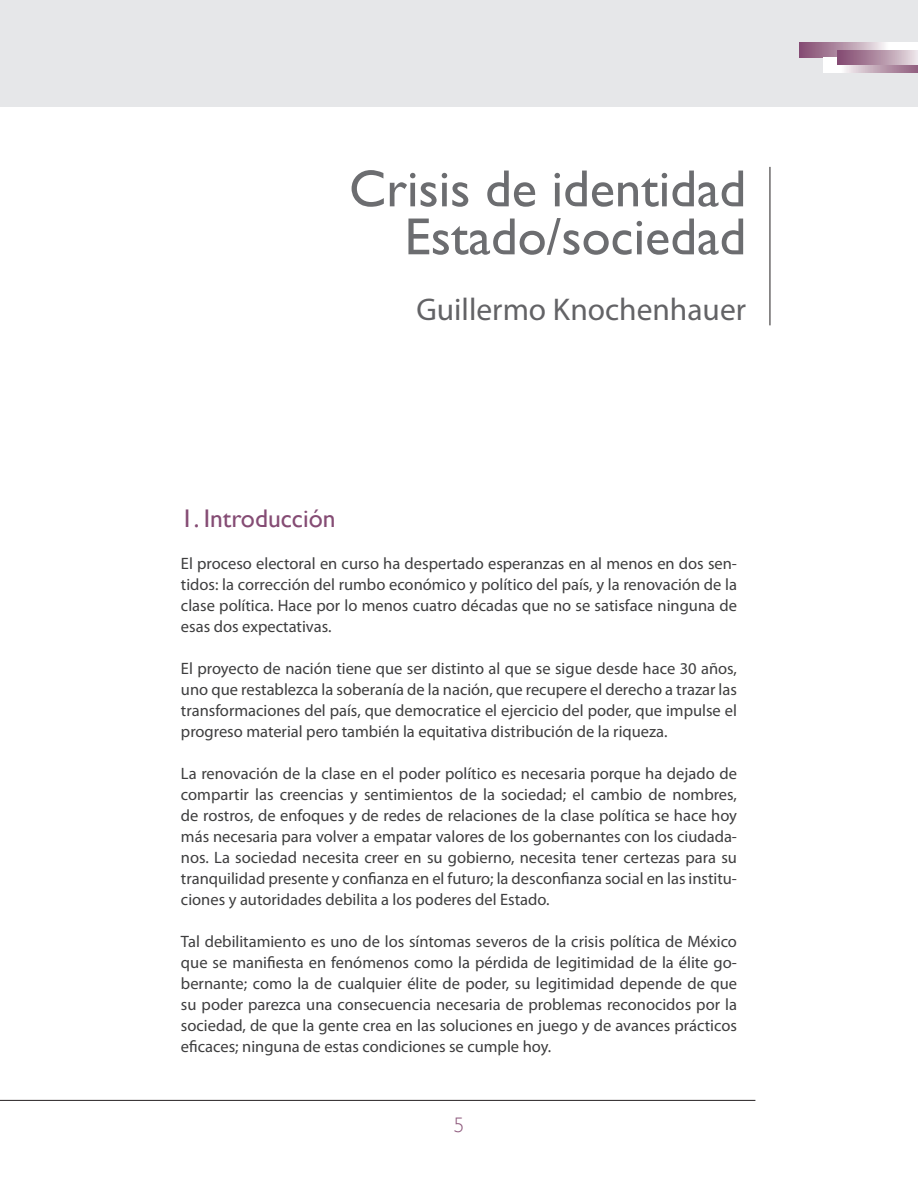
<style>
.page{position:relative;width:918px;height:1188px;background:#fff}
.page>*{position:absolute;margin:0;border:0;box-sizing:border-box;transform-origin:0 0}
.Nota_al_pie{font:52.5px "Gill Sans";color:#6c6d70}
.Nota_al_pie-2{font:31.5px "Myriad Pro";color:#636366}
.Titulo{font:25.5px "Gill Sans";color:#854c74}
.t1{font:300 21px "Gill Sans";color:#8e5a7d}
.Cuerpo{font:16.5px/21px "Myriad Pro";color:#3e3e3f;text-align:justify}
</style>
<div class="page">
<div style="left:0;top:0;width:918px;height:107px;background:#e6e7e9"></div>
<svg style="left:799px;top:43px;width:119px;height:14px"></svg>
<svg style="left:823px;top:57px;width:95px;height:15px"></svg>
<svg style="left:838px;top:50px;width:80px;height:15px"></svg>
<hr style="left:0;top:1100px;width:755px;height:1px;background:#231f20">
<hr style="left:770px;top:167px;width:1px;height:158px;background:#231f20">
<p class="Nota_al_pie" style="left:349px;top:158px;width:399px">Crisis de identidad</p>
<p class="Nota_al_pie" style="left:405px;top:206px;width:343px">Estado/sociedad</p>
<p class="Nota_al_pie-2" style="left:417px;top:290px;width:331px">Guillermo Knochenhauer</p>
<p class="Titulo" style="left:181px;top:503px;width:156px">1. Introducción</p>
<p class="Cuerpo" style="left:181px;top:553px;width:558px">El proceso electoral en curso ha despertado esperanzas en al menos en dos sen&shy;tidos: la corrección del rumbo económico y político del país, y la renovación de la clase política. Hace por lo menos cuatro décadas que no se satisface ninguna de esas dos expectativas.</p>
<p class="Cuerpo" style="left:181px;top:658px;width:558px">El proyecto de nación tiene que ser distinto al que se sigue desde hace 30 años, uno que restablezca la soberanía de la nación, que recupere el derecho a trazar las transformaciones del país, que democratice el ejercicio del poder, que impulse el progreso material pero también la equitativa distribución de la riqueza.</p>
<p class="Cuerpo" style="left:181px;top:763px;width:558px">La renovación de la clase en el poder político es necesaria porque ha dejado de compartir las creencias y sentimientos de la sociedad; el cambio de nombres, de rostros, de enfoques y de redes de relaciones de la clase política se hace hoy más necesaria para volver a empatar valores de los gobernantes con los ciudada&shy;nos. La sociedad necesita creer en su gobierno, necesita tener certezas para su tranquilidad presente y confianza en el futuro; la desconfianza social en las institu&shy;ciones y autoridades debilita a los poderes del Estado.</p>
<p class="Cuerpo" style="left:181px;top:931px;width:558px">Tal debilitamiento es uno de los síntomas severos de la crisis política de México que se manifiesta en fenómenos como la pérdida de legitimidad de la élite go&shy;bernante; como la de cualquier élite de poder, su legitimidad depende de que su poder parezca una consecuencia necesaria de problemas reconocidos por la sociedad, de que la gente crea en las soluciones en juego y de avances prácticos eficaces; ninguna de estas condiciones se cumple hoy.</p>
<p class="t1" style="left:454px;top:1108px;width:12px">5</p>
</div>
